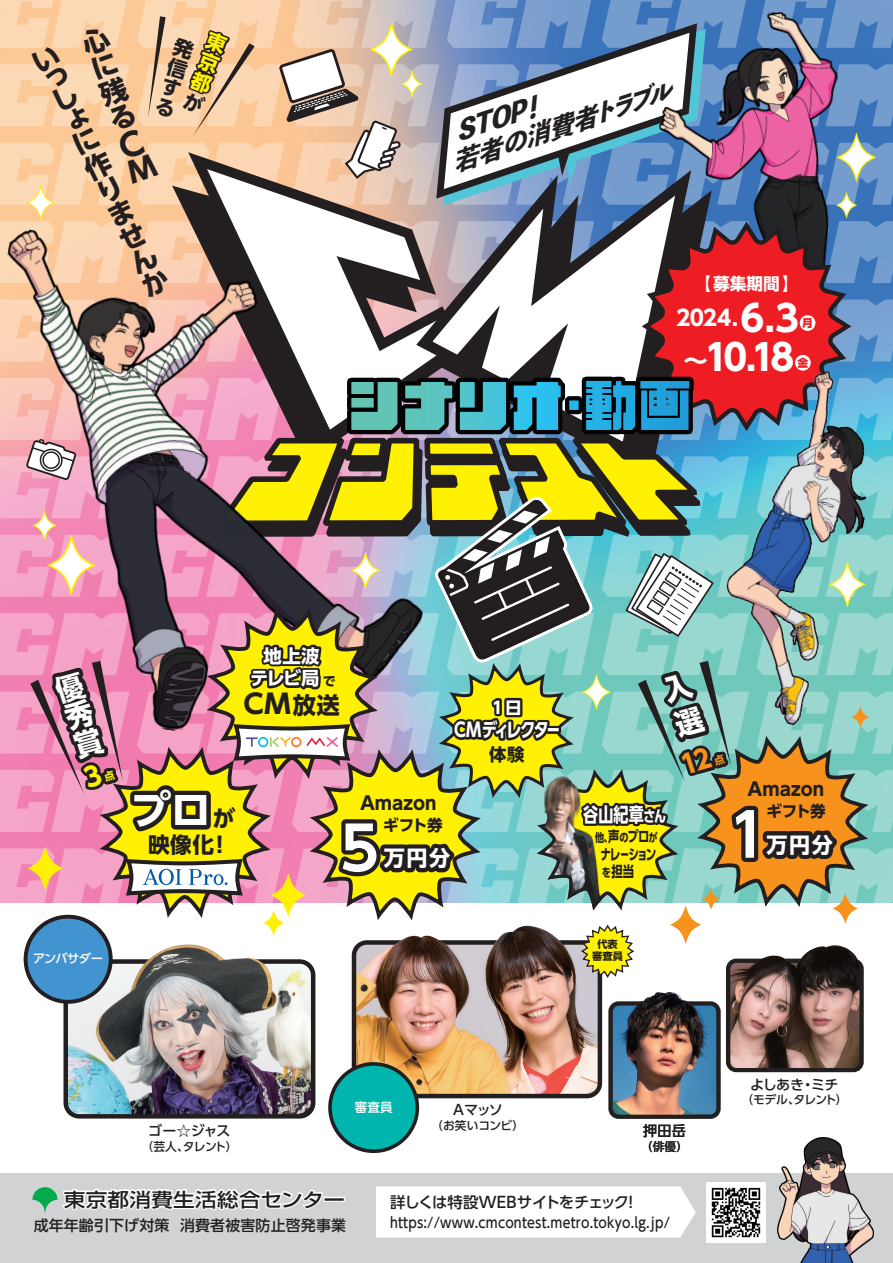
<style>
.page{position:relative;width:893px;height:1263px;background:#fff}
.page>*{position:absolute;margin:0;border:0;box-sizing:border-box;transform-origin:0 0}
.t1{font:700 59.7px "UD Shin Go Pro De";color:#fff}
.t2{font:700 40.05px "UD Shin Go Pro";color:#fff}
.t3{font:700 36.15px "UD Shin Go Pro";color:#fff}
.t4{font:700 27.15px/26.1px "UD Shin Go Pro";color:#231f20;text-align:justify}
.t5{font:700 26.7px "UD Shin Go Pro";color:#231f20}
.t6{font:italic 26.25px "Toppan Bunkyu Midashi Go Std N EB";color:#231f20;scale:1.1 1}
.t7{font:italic 24.45px "Toppan Bunkyu Midashi Go Std N EB";color:#231f20;scale:1.04 1}
.t8{font:700 21.75px "UD Shin Go Pro";color:#231f20}
.t9{font:700 21.6px "UD Shin Go Pro";color:#fff}
.t10{font:700 21.15px "UD Shin Go Pro";letter-spacing:.075em;color:#fff}
.t11{font:700 20.1px/20.5px "UD Shin Go Pro";color:#231f20;text-align:justify}
.t12{font:700 19.5px "UD Shin Go Pro";color:#fff;scale:.77 1}
.t13{font:500 19.35px "Shin Go Pro";letter-spacing:.015em;color:#231f20;scale:1.12 1}
.t14{font:700 19.35px "UD Shin Go Pro";letter-spacing:-.12em;color:#fff;scale:.8 1}
.t15{font:700 18.45px/22.8px "UD Shin Go Pro";color:#fff;text-align:center}
.t16{font:700 18.3px "UD Shin Go Pro";color:#231f20}
.t17{font:700 17.4px "UD Shin Go Pro";color:#231f20}
.t18{font:700 16.65px "UD Shin Go Pro";color:#fff}
.t19{font:500 15.45px "UD Shin Go Pro";letter-spacing:-.045em;color:#231f20}
.t20{font:700 15.45px "UD Shin Go Pro";letter-spacing:-.03em;color:#231f20}
.t21{font:500 14.85px "UD Shin Go Pro";letter-spacing:.015em;color:#231f20}
.t22{font:700 14.85px/17.2px "UD Shin Go Pro";letter-spacing:-.08em;color:#231f20;scale:.72 1}
.t23{font:500 14.25px "UD Shin Go Pro";letter-spacing:.015em;color:#231f20;scale:.89 1}
.t24{font:500 14.1px "UD Shin Go Pro";letter-spacing:-.05em;color:#231f20}
.t25{font:500 12.6px "UD Shin Go Pro";color:#fff}
.t26{font:500 12.15px "UD Shin Go Pro";letter-spacing:-.04em;color:#fff}
.t27{font:700 11.85px "UD Shin Go Pro";color:#231f20;scale:.77 1}
.t28{font:500 11.7px "UD Shin Go Pro";letter-spacing:-.045em;color:#231f20}
.t29{font:800 10.8px "UD Shin Go Pro";color:#ee1d23}
.t30{font:700 10.2px/12px "UD Shin Go Pro";color:#231f20;text-align:center}
.s1{font-size:27.6px}
.s2{font-size:36.15px}
.s3{font-weight:800;font-size:24.6px}
.s4{font-size:12.9px;color:#231f20}
.s5{font-size:23.25px}
.s6{font-size:22.8px;color:#231f20}
.s7{font-size:15.6px}
.s8{font-size:14.85px}
.s9{font-size:11.85px}
</style>
<div class="page">
<svg style="left:846px;top:143px;width:47px;height:62px"></svg>
<svg style="left:846px;top:64px;width:47px;height:62px"></svg>
<svg style="left:757px;top:0;width:136px;height:48px"></svg>
<div style="left:0;top:1173px;width:893px;height:90px;background:#d1d2d4"></div>
<svg style="left:179px;top:205px;width:141px;height:16px"></svg>
<svg style="left:514px;top:205px;width:142px;height:16px"></svg>
<img style="left:656px;top:11px;width:190px;height:209px">
<svg style="left:320px;top:205px;width:102px;height:16px"></svg>
<svg style="left:32px;top:1187px;width:293px;height:26px"></svg>
<div style="left:323px;top:1197px;width:22px;height:5px;border:3px solid #fff"></div>
<div style="left:376px;top:1186px;width:320px;height:51px;background:#fff"></div>
<img style="left:777px;top:1137px;width:96px;height:126px">
<div style="left:330px;top:1064px;width:87px;height:87px;background:#00b5ae;border-radius:50%"></div>
<div style="left:328px;top:1062px;width:91px;height:91px;border:4px solid #231f20;border-radius:50%"></div>
<svg style="left:837px;top:193px;width:19px;height:24px"></svg>
<div style="left:837px;top:193px;width:19px;height:24px;border:1px solid #fff101;border-radius:50%"></div>
<svg style="left:28px;top:187px;width:26px;height:32px"></svg>
<div style="left:27px;top:186px;width:27px;height:33px;border:1px solid #fff101;border-radius:50%"></div>
<svg style="left:838px;top:135px;width:37px;height:45px"></svg>
<div style="left:837px;top:134px;width:38px;height:47px;border:1px solid #fff101;border-radius:50%"></div>
<img style="left:706px;top:1183px;width:60px;height:59px">
<svg style="left:0;top:0;width:749px;height:205px"></svg>
<img style="left:0;top:221px;width:893px;height:897px">
<h3 class="t4" style="left:78px;top:31px;width:16px;line-height:27.2px;rotate:-19deg">心に残る</h3>
<h3 class="t11" style="left:177px;top:36px;width:12px;rotate:17deg">発信する</h3>
<h3 class="t4" style="left:29px;top:54px;width:15px;line-height:23px;rotate:-26deg">いっしょに</h3>
<h3 class="t4" style="left:80px;top:159px;width:15px;rotate:-26deg">作りませんか</h3>
<h3 class="t7" style="left:446px;top:146px;width:223px;rotate:-19deg">若者の消費者トラブル</h3>
<h3 class="t6" style="left:448px;top:114px;width:77px;rotate:-19deg">STOP<span class="s1">!</span></h3>
<p class="t18" style="left:694px;top:270px;width:106px">【募集期間】</p>
<h3 class="t9" style="left:676px;top:300px;width:124px">2024.<span class="s2">6.3</span></h3>
<p class="t29" style="left:802px;top:314px;width:12px">月</p>
<h3 class="t3" style="left:684px;top:328px;width:112px"><span class="s3">～</span>10.18</h3>
<p class="t29" style="left:797px;top:354px;width:12px">金</p>
<p class="t26" style="left:33px;top:949px;width:72px">アンバサダー</p>
<p class="t15" style="left:250px;top:644px;width:87px">地上波<br>テレビ局 <span class="s4">で</span></p>
<h3 class="t5" style="left:244px;top:682px;width:98px">CM<span class="s5">放送</span></h3>
<p class="t18" style="left:492px;top:694px;width:31px">1日</p>
<h3 class="t14" style="left:454px;top:714px;width:133px">CMディレクター</h3>
<p class="t17" style="left:489px;top:741px;width:37px">体験</p>
<h2 class="t2" style="left:131px;top:777px;width:106px">プロ<span class="s6">が</span></h2>
<h3 class="t8" style="left:148px;top:827px;width:84px">映像化！</h3>
<p class="t16" style="left:360px;top:788px;width:78px">Amazon</p>
<h1 class="t1" style="left:340px;top:800px;width:41px">5</h1>
<p class="t20" style="left:383px;top:812px;width:61px">ギフト券</p>
<h3 class="t10" style="left:384px;top:841px;width:68px">万円分</h3>
<h3 class="t12" style="left:583px;top:799px;width:109px">谷山紀章<span class="s7">さん</span></h3>
<p class="t27" style="left:595px;top:828px;width:83px">他、<span class="s8">声</span>の<span class="s8">プロ</span>が</p>
<p class="t22" style="left:600px;top:845px;width:79px">ナレーション<span class="s9">を</span>担当</p>
<p class="t30" style="left:592px;top:937px;width:32px">代表審査員</p>
<p class="t24" style="left:148px;top:1120px;width:84px">ゴー☆ジャス</p>
<p class="t28" style="left:141px;top:1137px;width:98px">（芸人、タレント）</p>
<p class="t25" style="left:355px;top:1096px;width:39px">審査員</p>
<p class="t24" style="left:453px;top:1099px;width:51px">Aマッソ</p>
<p class="t28" style="left:431px;top:1116px;width:94px">（お笑いコンビ）</p>
<p class="t24" style="left:643px;top:1120px;width:44px">押田岳</p>
<p class="t28" style="left:641px;top:1137px;width:49px">（俳優）</p>
<p class="t16" style="left:748px;top:774px;width:78px">Amazon</p>
<h1 class="t1" style="left:728px;top:786px;width:41px">1</h1>
<p class="t20" style="left:766px;top:799px;width:61px">ギフト券</p>
<h3 class="t10" style="left:766px;top:827px;width:68px">万円分</h3>
<p class="t24" style="left:750px;top:1073px;width:90px">よしあき・ミチ</p>
<p class="t28" style="left:741px;top:1090px;width:108px">（モデル、タレント）</p>
<h3 class="t13" style="left:64px;top:1183px;width:252px">東京都消費生活総合センター</h3>
<p class="t21" style="left:34px;top:1213px;width:314px">成年年齢引下げ対策 消費者被害防止啓発事業</p>
<p class="t19" style="left:390px;top:1190px;width:250px">詳しくは特設WEBサイトをチェック！</p>
<p class="t23" style="left:390px;top:1211px;width:316px">https://www.cmcontest.metro.tokyo.lg.jp/</p>
</div>
